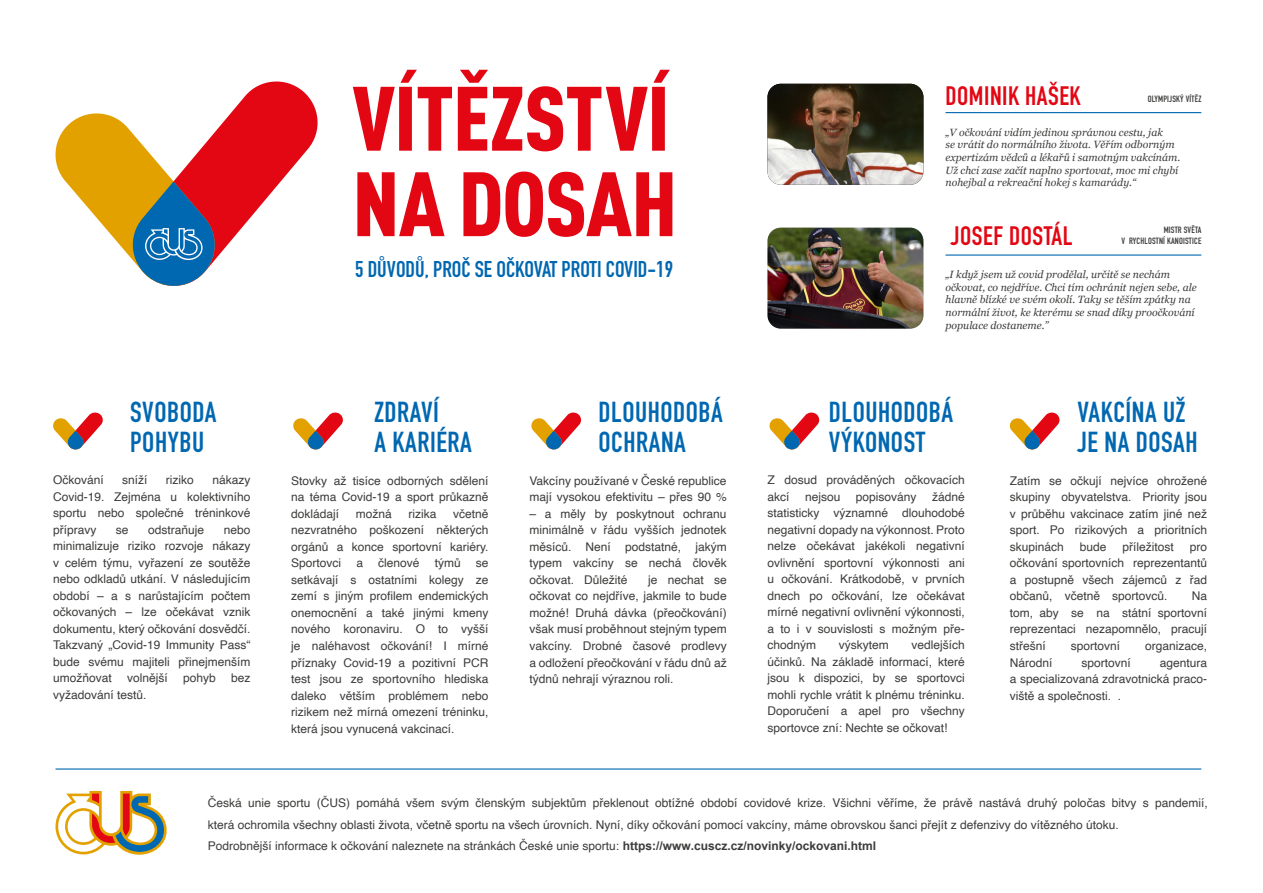
<style>
.page{position:relative;width:1263px;height:893px;background:#fff}
.page>*{position:absolute;margin:0;border:0;box-sizing:border-box;transform-origin:0 0}
.t1{font:900 89.7px/85.5px "DIN Cond";letter-spacing:-.01em;color:#e30613}
.t2{font:700 28.5px/30px "DIN Condensed";letter-spacing:.02em;color:#0067b1}
.t3{font:700 26.25px "DIN Condensed";letter-spacing:.02em;color:#e30613}
.t4{font:700 22.5px "DIN Condensed";color:#0067b1}
.t5{font:12px/16.5px "Helvetica";color:#3c3c3b;text-align:justify}
.t6{font:italic 10.5px/12.6px "Georgia";color:#3c3c3b}
.t7{font:700 9px/10.8px "DIN Condensed";letter-spacing:.02em;color:#3c3c3b;text-align:right}
.s1{font-family:"Arial";font-weight:700}
</style>
<div class="page">
<svg style="left:460px;top:70px;width:28px;height:13px"></svg>
<svg style="left:53px;top:412px;width:50px;height:38px"></svg>
<svg style="left:293px;top:412px;width:50px;height:38px"></svg>
<svg style="left:531px;top:412px;width:51px;height:38px"></svg>
<svg style="left:769px;top:412px;width:51px;height:38px"></svg>
<svg style="left:1009px;top:412px;width:51px;height:38px"></svg>
<svg style="left:55px;top:81px;width:263px;height:205px"></svg>
<svg style="left:55px;top:791px;width:112px;height:64px"></svg>
<img style="left:767px;top:84px;width:156px;height:101px">
<img style="left:767px;top:228px;width:156px;height:101px">
<hr style="left:945px;top:112px;width:256px;height:1px;background:#0067b1">
<hr style="left:945px;top:254px;width:256px;height:2px;background:#0067b1">
<hr style="left:55px;top:768px;width:1146px;height:2px;background:#0067b1">
<p class="t2" style="left:130px;top:397px;width:88px">SVOBODA</p>
<p class="t2" style="left:130px;top:427px;width:76px">POHYBU</p>
<p class="t5" style="left:53px;top:472px;width:52px">Očkování</p>
<p class="t5" style="left:122px;top:472px;width:27px">sníží</p>
<p class="t5" style="left:166px;top:472px;width:29px">riziko</p>
<p class="t5" style="left:53px;top:472px;width:199px;text-indent:159px">nákazy Covid-19. Zejména u kolektivního sportu nebo společné tréninkové přípravy</p>
<p class="t5" style="left:116px;top:522px;width:14px">se</p>
<p class="t5" style="left:148px;top:522px;width:58px">odstraňuje</p>
<p class="t5" style="left:53px;top:522px;width:199px;text-indent:171px">nebo minimalizuje riziko rozvoje nákazy v celém týmu, vyřazení ze soutěže nebo odkladů utkání. V následujícím období – a s narůstajícím počtem očkovaných – lze očekávat vznik dokumentu, který očkování dosvědčí.<br>Takzvaný „Covid-19 Immunity Pass“ bude svému majiteli přinejmenším umožňovat</p>
<p class="t5" style="left:127px;top:670px;width:42px">volnější</p>
<p class="t5" style="left:183px;top:670px;width:34px">pohyb</p>
<p class="t5" style="left:231px;top:670px;width:21px">bez</p>
<p class="t5" style="left:53px;top:687px;width:95px">vyžadování testů.</p>
<p class="t1" style="left:352px;top:73px;width:326px">VÍTEZSTVÍ<br>NA DOSAH</p>
<p class="t4" style="left:355px;top:254px;width:319px">5 DŮVODŮ, PROČ SE OČKOVAT PROTI COVID-19</p>
<p class="t3" style="left:945px;top:78px;width:137px">DOMINIK HAŠEK</p>
<p class="t7" style="left:1148px;top:93px;width:55px">OLYMPIJSKÝ VÍTĚZ</p>
<p class="t6" style="left:945px;top:125px;width:236px">„V očkování vidím jedinou správnou cestu, jak<br>se vrátit do normálního života. Věřím odborným expertizám vědců a lékařů i samotným vakcínám.<br>Už chci zase začít naplno sportovat, moc mi chybí nohejbal a rekreační hokej s kamarády.“</p>
<p class="t3" style="left:951px;top:218px;width:123px">JOSEF DOSTÁL</p>
<p class="t7" style="left:1121px;top:224px;width:81px">MISTR SVĚTA<br>V RYCHLOSTNÍ KANOISTICE</p>
<p class="t6" style="left:945px;top:268px;width:253px">„I když jsem už covid prodělal, určitě se nechám očkovat, co nejdříve. Chci tím ochránit nejen sebe, ale hlavně blízké ve svém okolí. Taky se těším zpátky na normální život, ke kterému se snad díky proočkování populace dostaneme.”</p>
<p class="t2" style="left:374px;top:397px;width:66px">ZDRAVÍ</p>
<p class="t2" style="left:374px;top:427px;width:99px">A KARIÉRA</p>
<p class="t5" style="left:291px;top:473px;width:199px">Stovky až tisíce odborných sdělení na téma Covid-19 a sport průkazně dokládají</p>
<p class="t5" style="left:291px;top:506px;width:199px;text-indent:162px">včetně nezvratného poškození některých orgánů a konce sportovní kariéry.<br>Sportovci</p>
<p class="t5" style="left:356px;top:506px;width:38px">možná</p>
<p class="t5" style="left:408px;top:506px;width:29px">rizika</p>
<p class="t5" style="left:356px;top:555px;width:8px">a</p>
<p class="t5" style="left:378px;top:555px;width:43px">členové</p>
<p class="t5" style="left:435px;top:555px;width:28px">týmů</p>
<p class="t5" style="left:291px;top:555px;width:199px;text-indent:185px">se setkávají s ostatními kolegy ze zemí s jiným profilem endemických onemocnění a také jinými kmeny nového koronaviru. O to vyšší je naléhavost očkování! I mírné příznaky Covid-19 a pozitivní PCR test jsou ze sportovního hlediska daleko větším problémem nebo rizikem než mírná omezení tréninku, která jsou vynucená vakcinací.</p>
<p class="t2" style="left:598px;top:397px;width:126px">DLOUHODOBÁ<br>OCHRANA</p>
<p class="t2" style="left:1077px;top:397px;width:122px">VAKCÍNA UŽ<br>JE NA DOSAH</p>
<p class="t2" style="left:829px;top:397px;width:126px">DLOUHODOBÁ<br>VÝKONOST</p>
<p class="t5" style="left:529px;top:473px;width:199px">Vakcíny používané v České republice mají vysokou efektivitu – přes 90 %</p>
<p class="t5" style="left:529px;top:506px;width:199px">– a měly by poskytnout ochranu minimálně v řádu vyšších jednotek měsíců. Není podstatné, jakým typem vakcíny se nechá člověk očkovat. Důležité</p>
<p class="t5" style="left:529px;top:572px;width:199px;text-indent:119px">je nechat se očkovat co nejdříve, jakmile to bude možné! Druhá dávka (přeočkování) však musí proběhnout stejným typem vakcíny. Drobné časové prodlevy a odložení přeočkování v řádu dnů až týdnů nehrají výraznou roli.</p>
<p class="t5" style="left:767px;top:472px;width:199px">Z dosud prováděných očkovacích akcí</p>
<p class="t5" style="left:767px;top:489px;width:199px;text-indent:165px">žádné statisticky významné dlouhodobé negativní dopady na výkonnost. Proto nelze očekávat jakékoli negativní ovlivnění sportovní výkonnosti ani u očkování. Krátkodobě, v prvních dnech po očkování, lze očekávat mírné negativní ovlivnění výkonnosti, a to i v souvislosti s možným pře&shy;chodným</p>
<p class="t5" style="left:805px;top:489px;width:37px">nejsou</p>
<p class="t5" style="left:856px;top:489px;width:62px">popisovány</p>
<p class="t5" style="left:767px;top:637px;width:199px;text-indent:144px">vedlejších účinků. Na základě informací, které jsou k dispozici, by se sportovci mohli rychle vrátit k plnému tréninku.<br>Doporučení a apel pro všechny sportovce zní: Nechte se očkovat!</p>
<p class="t5" style="left:839px;top:637px;width:52px">výskytem</p>
<p class="t5" style="left:1010px;top:473px;width:199px">Zatím se očkují nejvíce ohrožené skupiny obyvatelstva. Priority jsou v průběhu vakcinace zatím jiné než sport. Po rizikových a prioritních skupinách</p>
<p class="t5" style="left:1080px;top:539px;width:28px">bude</p>
<p class="t5" style="left:1122px;top:539px;width:53px">příležitost</p>
<p class="t5" style="left:1010px;top:539px;width:199px;text-indent:180px">pro očkování sportovních reprezentantů a postupně všech zájemců z řad občanů, včetně sportovců.</p>
<p class="t5" style="left:1010px;top:588px;width:199px;text-indent:182px">Na tom, aby se na státní sportovní reprezentaci nezapomnělo, pracují střešní</p>
<p class="t5" style="left:1071px;top:638px;width:51px">sportovní</p>
<p class="t5" style="left:1145px;top:638px;width:64px">organizace,</p>
<p class="t5" style="left:1010px;top:654px;width:44px">Národní</p>
<p class="t5" style="left:1081px;top:654px;width:51px">sportovní</p>
<p class="t5" style="left:1010px;top:654px;width:199px;text-indent:150px">agentura a specializovaná zdravotnická praco&shy;viště a společnosti. .</p>
<p class="t5" style="left:208px;top:793px;width:1001px;line-height:21.3px;text-align:left">Česká unie sportu (ČUS) pomáhá všem svým členským subjektům překlenout obtížné období covidové krize. Všichni věříme, že právě nastává druhý poločas bitvy s pandemií, která ochromila všechny oblasti života, včetně sportu na všech úrovních. Nyní, díky očkování pomocí vakcíny, máme obrovskou šanci přejít z defenzivy do vítězného útoku.<br>Podrobnější informace k očkování naleznete na stránkách České unie sportu: <span class="s1">https://www.cuscz.cz/novinky/ockovani.html</span></p>
</div>
